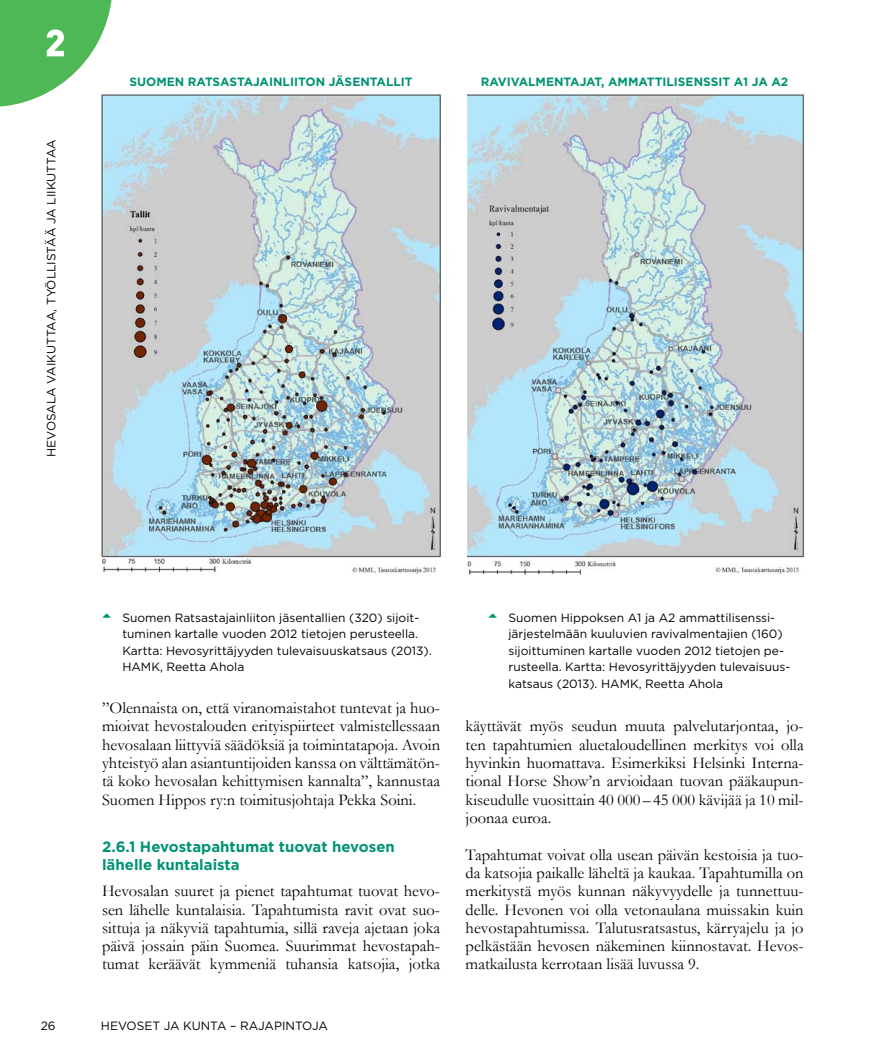
<style>
.page{position:relative;width:893px;height:1055px;background:#fff}
.page>*{position:absolute;margin:0;border:0;box-sizing:border-box;transform-origin:0 0}
.t1{font:16.5px/18.3px "Garamond";color:#000;text-align:justify}
.t2{font:700 15px/18px "Gotham";color:#009373}
.t3{font:12px/16.5px "Gotham";color:#000}
.t4{font:700 12px "Gotham";color:#009373}
</style>
<div class="page">
<svg style="left:0;top:0;width:112px;height:107px"></svg>
<img style="left:467px;top:92px;width:338px;height:483px">
<img style="left:80px;top:92px;width:362px;height:482px">
<p class="t3" style="left:43px;top:457px;width:319px;rotate:-90deg">HEVOSALA VAIKUTTAA, TYÖLLISTÄÄ JA LIIKUTTAA</p>
<p class="t4" style="left:129px;top:74px;width:285px">SUOMEN RATSASTAJAINLIITON JÄSENTALLIT</p>
<p class="t4" style="left:481px;top:74px;width:309px">RAVIVALMENTAJAT, AMMATTILISENSSIT A1 JA A2</p>
<p class="t3" style="left:122px;top:609px;width:311px">Suomen Ratsastajainliiton jäsentallien (320) sijoit&shy;tuminen kartalle vuoden 2012 tietojen perusteella.<br>Kartta: Hevosyrittäjyyden tulevaisuuskatsaus (2013).<br>HAMK, Reetta Ahola</p>
<p class="t3" style="left:508px;top:609px;width:283px">Suomen Hippoksen A1 ja A2 ammattilisenssi&shy;järjestelmään kuuluvien ravivalmentajien (160) sijoittuminen kartalle vuoden 2012 tietojen pe&shy;rusteella. Kartta: Hevosyrittäjyyden tulevaisuus&shy;katsaus (2013). HAMK, Reetta Ahola</p>
<p class="t1" style="left:466px;top:716px;width:340px">käyttävät myös seudun muuta palvelutarjontaa, jo&shy;ten tapahtumien aluetaloudellinen merkitys voi olla hyvinkin huomattava. Esimerkiksi Helsinki Interna&shy;tional Horse Show’n arvioidaan tuovan pääkaupun&shy;kiseudulle vuosittain 40 000 –45 000 kävijää ja 10 mil&shy;joonaa euroa.</p>
<p class="t1" style="left:466px;top:844px;width:340px">Tapahtumat voivat olla usean päivän kestoisia ja tuo&shy;da katsojia paikalle läheltä ja kaukaa. Tapahtumilla on merkitystä myös kunnan näkyvyydelle ja tunnettuu&shy;delle. Hevonen voi olla vetonaulana muissakin kuin hevostapahtumissa. Talutusratsastus, kärryajelu ja jo pelkästään hevosen näkeminen kiinnostavat. Hevos&shy;matkailusta kerrotaan lisää luvussa 9.</p>
<p class="t1" style="left:102px;top:698px;width:340px">”Olennaista on, että viranomaistahot tuntevat ja huo&shy;mioivat hevostalouden erityispiirteet valmistellessaan hevosalaan liittyviä säädöksiä ja toimintatapoja. Avoin yhteistyö alan asiantuntijoiden kanssa on välttämätön&shy;tä koko hevosalan kehittymisen kannalta”, kannustaa Suomen Hippos ry:n toimitusjohtaja Pekka Soini.</p>
<p class="t2" style="left:102px;top:838px;width:294px">2.6.1 HEVOSTAPAHTUMAT TUOVAT HEVOSEN<br>LÄHELLE KUNTALAISTA</p>
<p class="t1" style="left:102px;top:881px;width:340px">Hevosalan suuret ja pienet tapahtumat tuovat hevo&shy;sen lähelle kuntalaisia. Tapahtumista ravit ovat suo&shy;sittuja ja näkyviä tapahtumia, sillä raveja ajetaan joka päivä jossain päin Suomea. Suurimmat hevostapah&shy;tumat keräävät kymmeniä tuhansia katsojia, jotka</p>
<p class="t3" style="left:41px;top:1016px;width:16px">26</p>
<p class="t3" style="left:101px;top:1016px;width:228px">Hevoset ja kunta – rajapintoja</p>
</div>
